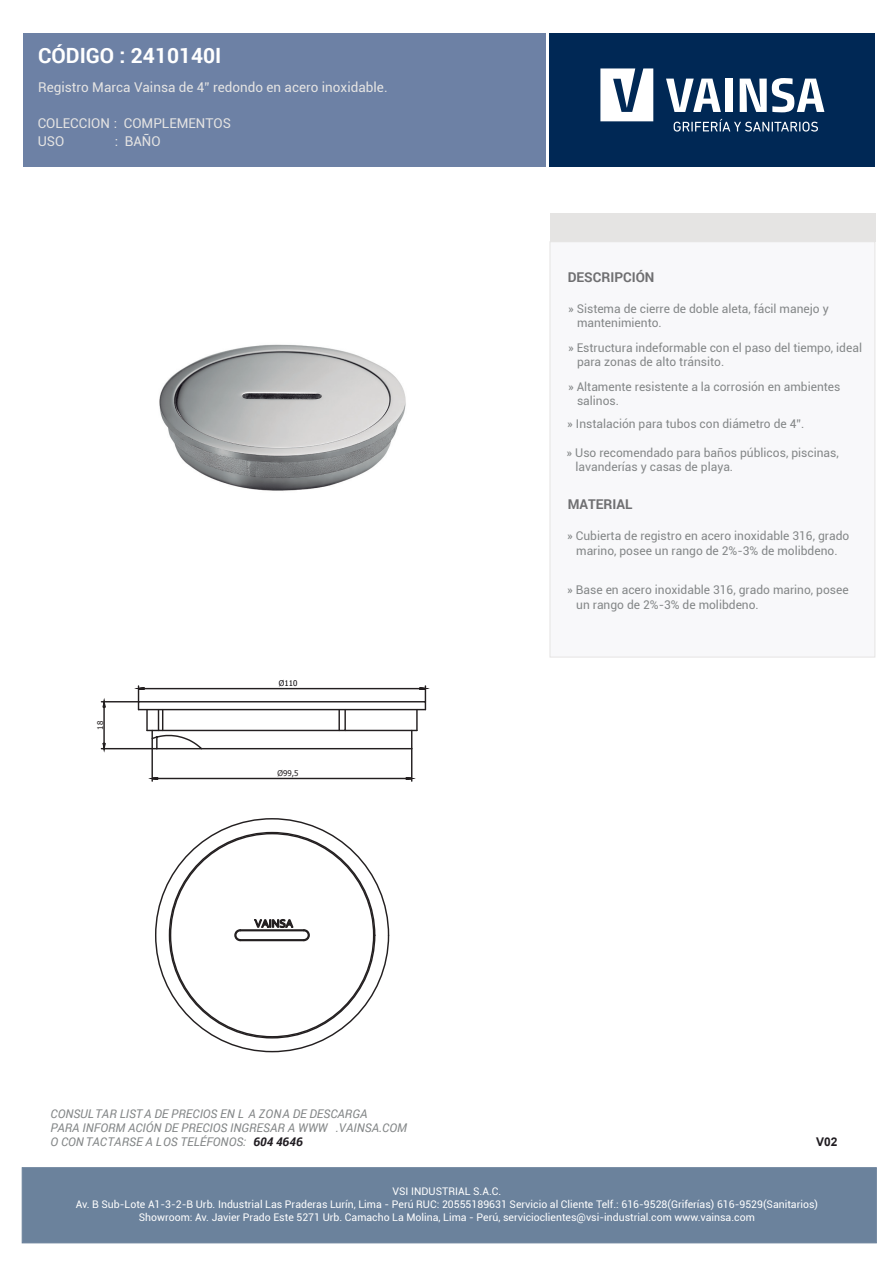
<style>
.page{position:relative;width:893px;height:1263px;background:#fff}
.page>*{position:absolute;margin:0;border:0;box-sizing:border-box;transform-origin:0 0}
.t1{font:700 21px "Roboto";color:#fff}
.t2{font:13.5px "Roboto";color:#e5e4e3}
.t3{font:700 13.5px "Roboto";color:#6f6f71}
.t4{font:12px/14.4px "Roboto";color:#848788}
.t5{font:italic 12px/14.4px "Roboto";color:#848788}
.t6{font:700 12px "Arial";color:#201c21}
.t7{font:10.5px/12.6px "Roboto";color:#fff;text-align:center}
.t8{font:7.95px "Tahoma";color:#231f20}
.t9{font:7.95px "Tahoma";color:#0c090d}
.s1{font-weight:700;color:#201c21}
</style>
<div class="page">
<div style="left:550px;top:213px;width:325px;height:28px;background:#e5e4e3"></div>
<div style="left:549px;top:34px;width:326px;height:133px;background:#002855"></div>
<svg style="left:600px;top:68px;width:53px;height:53px"></svg>
<svg style="left:666px;top:79px;width:55px;height:33px"></svg>
<div style="left:725px;top:79px;width:8px;height:33px;background:#fff"></div>
<svg style="left:740px;top:78px;width:84px;height:34px"></svg>
<svg style="left:674px;top:119px;width:144px;height:13px"></svg>
<div style="left:23px;top:34px;width:522px;height:133px;background:#6d81a5"></div>
<div style="left:550px;top:241px;width:325px;height:416px;background:#f8f8fa;border:1px solid #e5e4e3"></div>
<div style="left:22px;top:1167px;width:854px;height:76px;background:#6b829c;border:1px solid #6b829c"></div>
<img style="left:159px;top:344px;width:247px;height:147px">
<svg style="left:254px;top:919px;width:40px;height:9px"></svg>
<hr style="left:240px;top:940px;width:64px;height:1px;background:#231f20">
<hr style="left:240px;top:929px;width:64px;height:2px;background:#231f20">
<hr style="left:240px;top:939px;width:64px;height:1px;background:#231f20">
<svg style="left:302px;top:929px;width:8px;height:13px"></svg>
<hr style="left:240px;top:930px;width:64px;height:1px;background:#231f20">
<svg style="left:234px;top:929px;width:8px;height:13px"></svg>
<hr style="left:202px;top:748px;width:210px;height:1px;background:#231f20">
<hr style="left:345px;top:730px;width:72px;height:1px;background:#231f20">
<hr style="left:163px;top:730px;width:176px;height:1px;background:#231f20">
<hr style="left:416px;top:710px;width:2px;height:20px;background:#231f20">
<hr style="left:146px;top:710px;width:2px;height:20px;background:#231f20">
<svg style="left:338px;top:710px;width:9px;height:22px"></svg>
<div style="left:158px;top:709px;width:5px;height:22px;border:1px solid #231f20"></div>
<div style="left:138px;top:701px;width:288px;height:9px;border:1px solid #231f20"></div>
<svg style="left:147px;top:730px;width:58px;height:20px"></svg>
<svg style="left:411px;top:731px;width:1px;height:17px"></svg>
<hr style="left:144px;top:688px;width:276px;height:1px;background:#231f20">
<svg style="left:134px;top:686px;width:11px;height:16px"></svg>
<svg style="left:419px;top:686px;width:11px;height:16px"></svg>
<hr style="left:101px;top:701px;width:38px;height:1px;background:#231f20">
<hr style="left:101px;top:748px;width:51px;height:1px;background:#231f20">
<hr style="left:103px;top:707px;width:2px;height:36px;background:#231f20">
<svg style="left:102px;top:698px;width:4px;height:10px"></svg>
<svg style="left:102px;top:742px;width:4px;height:11px"></svg>
<hr style="left:151px;top:749px;width:2px;height:32px;background:#231f20">
<hr style="left:411px;top:749px;width:1px;height:32px;background:#231f20">
<hr style="left:157px;top:778px;width:249px;height:1px;background:#231f20">
<svg style="left:148px;top:776px;width:11px;height:5px"></svg>
<svg style="left:405px;top:776px;width:11px;height:5px"></svg>
<h1 class="t1" style="left:38px;top:41px;width:185px">CÓDIGO : 2410140I</h1>
<p class="t2" style="left:38px;top:78px;width:351px">Registro Marca Vainsa de 4” redondo en acero inoxidable.</p>
<p class="t2" style="left:38px;top:113px;width:195px">COLECCION : COMPLEMENTOS</p>
<p class="t2" style="left:38px;top:132px;width:28px">USO</p>
<p class="t2" style="left:115px;top:132px;width:47px">: BAÑO</p>
<p class="t8" style="left:95px;top:730px;width:10px;rotate:-90deg">18</p>
<p class="t9" style="left:279px;top:677px;width:20px">Ø110</p>
<p class="t8" style="left:278px;top:767px;width:22px">Ø99,5</p>
<p class="t5" style="left:51px;top:1105px;width:358px">CONSULTAR LISTA DE PRECIOS EN L A ZONA DE DESCARGA<br>PARA INFORM ACIÓN DE PRECIOS INGRESAR A WWW .VAINSA.COM<br>O CON TACTARSE A LOS TELÉFONOS: <span class="s1">604 4646</span></p>
<p class="t3" style="left:568px;top:268px;width:88px">DESCRIPCIÓN</p>
<p class="t4" style="left:577px;top:301px;width:253px;text-indent:-9px">» Sistema de cierre de doble aleta, fácil manejo y mantenimiento.</p>
<p class="t4" style="left:577px;top:340px;width:287px;text-indent:-9px">» Estructura indeformable con el paso del tiempo, ideal para zonas de alto tránsito.</p>
<p class="t4" style="left:577px;top:379px;width:265px;text-indent:-9px">» Altamente resistente a la corrosión en ambientes salinos.</p>
<p class="t4" style="left:567px;top:416px;width:238px">» Instalación para tubos con diámetro de 4”.</p>
<p class="t4" style="left:575px;top:445px;width:265px;text-indent:-9px">» Uso recomendado para baños públicos, piscinas, lavanderías y casas de playa.</p>
<p class="t3" style="left:568px;top:494px;width:66px">MATERIAL</p>
<p class="t4" style="left:567px;top:528px;width:284px;text-align:center">» Cubierta de registro en acero inoxidable 316, grado marino, posee un rango de 2%-3% de molibdeno.</p>
<p class="t4" style="left:576px;top:582px;width:274px;text-indent:-9px">» Base en acero inoxidable 316, grado marino, posee un rango de 2%-3% de molibdeno.</p>
<p class="t6" style="left:816px;top:1134px;width:23px">V02</p>
<p class="t7" style="left:76px;top:1185px;width:744px">VSI INDUSTRIAL S.A.C.<br>Av. B Sub-Lote A1-3-2-B Urb. Industrial Las Praderas Lurín, Lima - Perú RUC: 20555189631 Servicio al Cliente Telf.: 616-9528(Griferías) 616-9529(Sanitarios)<br>Showroom: Av. Javier Prado Este 5271 Urb. Camacho La Molina, Lima - Perú, servicioclientes@vsi-industrial.com www.vainsa.com</p>
</div>
